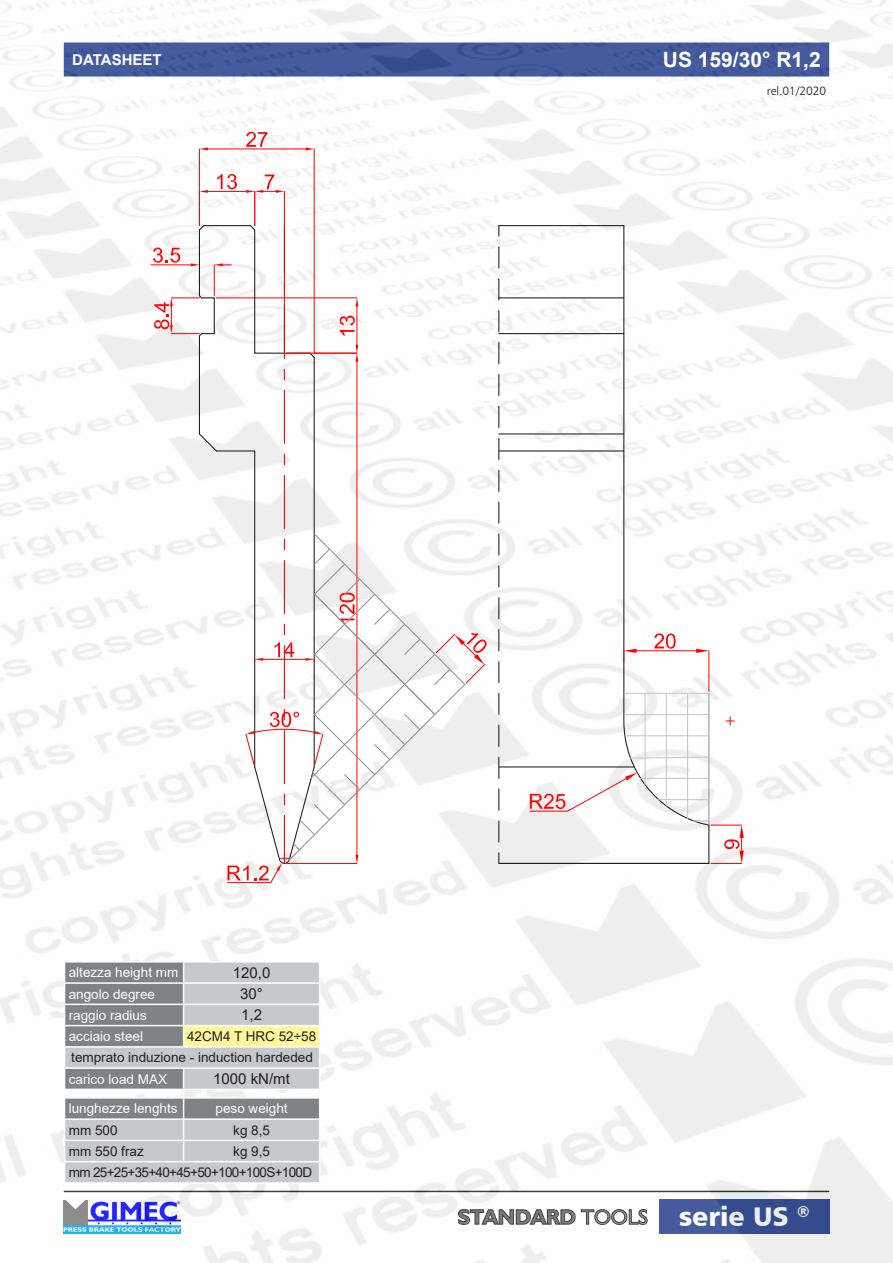
<style>
.page{position:relative;width:893px;height:1263px;background:#fff}
.page>*{position:absolute;margin:0;border:0;box-sizing:border-box;transform-origin:0 0}
.t1{font:27px "Humanist 777 BT Black B";color:#fff}
.t2{font:700 21px "Humanist 521 BT";color:#636366}
.t3{font:700 21px "Arial";color:#fff}
.t4{font:15px "Arial";color:#231f20}
.t5{font:700 15px "Arial";color:#fff}
.t6{font:13.5px "Arial";color:#fff}
.t7{font:13.5px "Arial";color:#231f20}
.t8{font:13.5px "Arial";letter-spacing:-.05em;color:#231f20}
.t9{font:12px "Humanist 777 BT Light B";color:#231f20}
.s1{font-weight:400;color:#808285}
</style>
<div class="page">
<img style="left:0;top:0;width:893px;height:1263px">
<hr style="left:64px;top:961px;width:120px;height:1px;background:#fff">
<hr style="left:184px;top:961px;width:136px;height:1px;background:#fff">
<hr style="left:64px;top:1182px;width:120px;height:2px;background:#fff">
<hr style="left:184px;top:1182px;width:136px;height:2px;background:#fff">
<svg style="left:64px;top:962px;width:256px;height:220px;background:#babbb8"></svg>
<hr style="left:64px;top:1067px;width:120px;height:2px;background:#fff">
<hr style="left:184px;top:1067px;width:136px;height:2px;background:#fff">
<hr style="left:216px;top:298px;width:141px;height:1px;background:#f00">
<hr style="left:357px;top:306px;width:1px;height:39px;background:#f00">
<svg style="left:356px;top:298px;width:2px;height:8px"></svg>
<svg style="left:340px;top:313px;width:17px;height:22px"></svg>
<hr style="left:314px;top:149px;width:1px;height:204px;background:#f00">
<hr style="left:199px;top:149px;width:1px;height:77px;background:#f00">
<hr style="left:208px;top:149px;width:98px;height:1px;background:#f00">
<svg style="left:306px;top:147px;width:8px;height:3px"></svg>
<svg style="left:199px;top:147px;width:9px;height:3px"></svg>
<svg style="left:246px;top:132px;width:22px;height:15px"></svg>
<hr style="left:208px;top:191px;width:38px;height:1px;background:#f00">
<svg style="left:199px;top:190px;width:9px;height:3px"></svg>
<svg style="left:217px;top:174px;width:22px;height:17px"></svg>
<hr style="left:284px;top:191px;width:1px;height:160px;background:#f00">
<hr style="left:254px;top:191px;width:1px;height:35px;background:#f00">
<svg style="left:246px;top:175px;width:38px;height:18px"></svg>
<hr style="left:214px;top:265px;width:1px;height:31px;background:#f00">
<hr style="left:151px;top:265px;width:40px;height:1px;background:#f00">
<svg style="left:214px;top:263px;width:17px;height:3px"></svg>
<svg style="left:191px;top:263px;width:8px;height:3px"></svg>
<svg style="left:153px;top:247px;width:28px;height:18px"></svg>
<hr style="left:204px;top:225px;width:46px;height:1px;background:#231f20">
<hr style="left:199px;top:230px;width:1px;height:66px;background:#231f20">
<div style="left:201px;top:297px;width:14px;height:37px;border:1px solid #231f20"></div>
<hr style="left:199px;top:336px;width:1px;height:98px;background:#231f20">
<hr style="left:314px;top:357px;width:1px;height:410px;background:#231f20">
<svg style="left:198px;top:224px;width:7px;height:7px"></svg>
<svg style="left:154px;top:294px;width:49px;height:43px"></svg>
<hr style="left:287px;top:353px;width:70px;height:1px;background:#f00">
<hr style="left:357px;top:362px;width:1px;height:493px;background:#f00">
<svg style="left:355px;top:345px;width:3px;height:17px"></svg>
<hr style="left:284px;top:390px;width:1px;height:53px;background:#f00">
<svg style="left:249px;top:224px;width:67px;height:135px"></svg>
<hr style="left:284px;top:226px;width:1px;height:47px;background:#f00">
<hr style="left:499px;top:225px;width:125px;height:1px;background:#231f20">
<hr style="left:499px;top:297px;width:125px;height:1px;background:#231f20">
<hr style="left:499px;top:333px;width:125px;height:1px;background:#231f20">
<svg style="left:498px;top:247px;width:1px;height:21px"></svg>
<svg style="left:498px;top:279px;width:1px;height:21px"></svg>
<svg style="left:498px;top:311px;width:1px;height:21px"></svg>
<svg style="left:498px;top:342px;width:1px;height:22px"></svg>
<svg style="left:498px;top:374px;width:1px;height:22px"></svg>
<svg style="left:498px;top:406px;width:1px;height:22px"></svg>
<svg style="left:498px;top:438px;width:1px;height:21px"></svg>
<svg style="left:498px;top:470px;width:1px;height:21px"></svg>
<svg style="left:498px;top:502px;width:1px;height:21px"></svg>
<svg style="left:498px;top:534px;width:1px;height:21px"></svg>
<svg style="left:498px;top:566px;width:1px;height:21px"></svg>
<svg style="left:498px;top:598px;width:1px;height:21px"></svg>
<svg style="left:498px;top:629px;width:1px;height:22px"></svg>
<svg style="left:498px;top:661px;width:1px;height:22px"></svg>
<svg style="left:498px;top:693px;width:1px;height:21px"></svg>
<svg style="left:498px;top:725px;width:1px;height:21px"></svg>
<svg style="left:498px;top:757px;width:1px;height:21px"></svg>
<svg style="left:498px;top:789px;width:1px;height:21px"></svg>
<svg style="left:623px;top:225px;width:87px;height:595px"></svg>
<hr style="left:711px;top:825px;width:31px;height:1px;background:#f00">
<hr style="left:711px;top:863px;width:31px;height:1px;background:#f00">
<svg style="left:724px;top:825px;width:20px;height:38px"></svg>
<hr style="left:709px;top:651px;width:1px;height:40px;background:#f00">
<hr style="left:636px;top:650px;width:60px;height:1px;background:#f00">
<svg style="left:696px;top:649px;width:13px;height:4px"></svg>
<svg style="left:624px;top:649px;width:12px;height:13px"></svg>
<svg style="left:654px;top:633px;width:22px;height:16px"></svg>
<svg style="left:529px;top:772px;width:108px;height:40px"></svg>
<svg style="left:726px;top:717px;width:8px;height:8px"></svg>
<hr style="left:708px;top:693px;width:1px;height:132px;background:#939598">
<svg style="left:629px;top:756px;width:81px;height:3px"></svg>
<hr style="left:659px;top:799px;width:50px;height:1px;background:#c7c8ca">
<hr style="left:687px;top:693px;width:1px;height:125px;background:#c7c8ca">
<hr style="left:645px;top:693px;width:1px;height:92px;background:#c7c8ca">
<svg style="left:498px;top:820px;width:212px;height:44px"></svg>
<hr style="left:641px;top:778px;width:68px;height:1px;background:#c7c8ca">
<hr style="left:625px;top:735px;width:84px;height:1px;background:#c7c8ca">
<hr style="left:624px;top:693px;width:85px;height:1px;background:#c7c8ca">
<hr style="left:666px;top:693px;width:1px;height:113px;background:#c7c8ca">
<hr style="left:625px;top:714px;width:84px;height:1px;background:#c7c8ca">
<hr style="left:499px;top:863px;width:210px;height:1px;background:#231f20">
<hr style="left:499px;top:433px;width:125px;height:1px;background:#231f20">
<hr style="left:499px;top:450px;width:125px;height:1px;background:#231f20">
<hr style="left:499px;top:766px;width:135px;height:1px;background:#231f20">
<svg style="left:198px;top:432px;width:290px;height:451px"></svg>
<p class="t5" style="left:72px;top:49px;width:91px">DATASHEET</p>
<p class="t3" style="left:663px;top:45px;width:159px">US 159/30° R1,2</p>
<p class="t9" style="left:767px;top:83px;width:61px">rel.01/2020</p>
<p class="t6" style="left:69px;top:963px;width:111px">altezza height mm</p>
<p class="t4" style="left:233px;top:962px;width:39px">120,0</p>
<p class="t6" style="left:69px;top:984px;width:88px">angolo degree</p>
<p class="t4" style="left:240px;top:983px;width:24px">30°</p>
<p class="t6" style="left:69px;top:1006px;width:80px">raggio radius</p>
<p class="t4" style="left:241px;top:1005px;width:22px">1,2</p>
<p class="t6" style="left:69px;top:1027px;width:76px">acciaio steel</p>
<p class="t7" style="left:187px;top:1027px;width:131px">42CM4 T HRC 52÷58</p>
<p class="t7" style="left:71px;top:1048px;width:243px">temprato induzione - induction hardeded</p>
<p class="t6" style="left:69px;top:1069px;width:100px">carico load MAX</p>
<p class="t4" style="left:213px;top:1068px;width:78px">1000 kN/mt</p>
<p class="t6" style="left:69px;top:1099px;width:110px">lunghezze lenghts</p>
<p class="t6" style="left:216px;top:1099px;width:74px">peso weight</p>
<p class="t7" style="left:69px;top:1121px;width:50px">mm 500</p>
<p class="t7" style="left:233px;top:1121px;width:38px">kg 8,5</p>
<p class="t7" style="left:69px;top:1142px;width:77px">mm 550 fraz</p>
<p class="t7" style="left:233px;top:1142px;width:38px">kg 9,5</p>
<p class="t8" style="left:69px;top:1163px;width:245px">mm 25+25+35+40+45+50+100+100S+100D</p>
<p class="t2" style="left:458px;top:1204px;width:192px">STANDARD <span class="s1">TOOLS</span></p>
<p class="t1" style="left:679px;top:1200px;width:132px">serie US <sup>®</sup></p>
</div>
